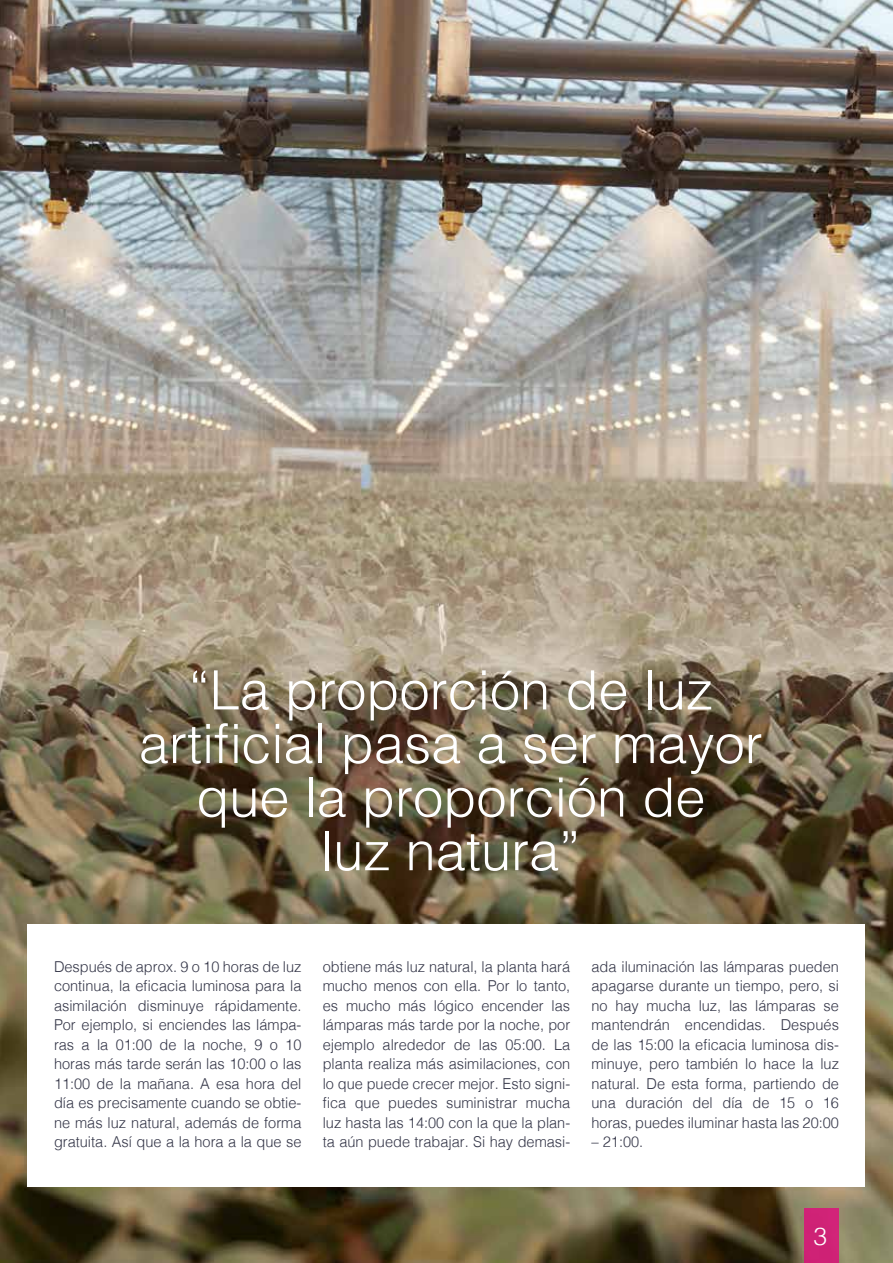
<style>
.page{position:relative;width:893px;height:1263px;background:#fff}
.page>*{position:absolute;margin:0;border:0;box-sizing:border-box;transform-origin:0 0}
.t1{font:300 54.3px/53.6px "Helvetica";color:#fff;text-align:center}
.t2{font:300 24.75px "Helvetica";color:#fff}
.t3{font:300 15px/19.5px "Helvetica";color:#333547;text-align:justify}
</style>
<div class="page">
<img style="left:0;top:0;width:893px;height:1263px">
<div style="left:805px;top:1209px;width:34px;height:54px;background:#cf2276"></div>
<div style="left:28px;top:924px;width:837px;height:262px;background:#fff"></div>
<h1 class="t1" style="left:139px;top:659px;width:625px">“La proporción de luz artificial pasa a ser mayor que la proporción de<br>luz natura”</h1>
<p class="t3" style="left:54px;top:956px;width:249px">Después de aprox. 9 o 10 horas de luz continua, la eficacia luminosa para la asimilación disminuye rápidamente.<br>Por ejemplo, si enciendes las lámpa&shy;ras a la 01:00 de la noche, 9 o 10 horas más tarde serán las 10:00 o las 11:00 de la mañana. A esa hora del día es precisamente cuando se obtie&shy;ne más luz natural, además de forma gratuita. Así que a la hora a la que se</p>
<p class="t3" style="left:323px;top:956px;width:249px">obtiene más luz natural, la planta hará mucho menos con ella. Por lo tanto, es mucho más lógico encender las lámparas más tarde por la noche, por ejemplo alrededor de las 05:00. La planta realiza más asimilaciones, con lo que puede crecer mejor. Esto signi&shy;fica que puedes suministrar mucha luz hasta las 14:00 con la que la plan&shy;ta aún puede trabajar. Si hay demasi-</p>
<p class="t3" style="left:591px;top:956px;width:249px">ada iluminación las lámparas pueden apagarse durante un tiempo, pero, si no hay mucha luz, las lámparas se mantendrán encendidas. Después de las 15:00 la eficacia luminosa dis&shy;minuye, pero también lo hace la luz natural. De esta forma, partiendo de una duración del día de 15 o 16 horas, puedes iluminar hasta las 20:00</p>
<p class="t3" style="left:591px;top:1131px;width:53px">– 21:00.</p>
<h2 class="t2" style="left:813px;top:1215px;width:15px">3</h2>
</div>
